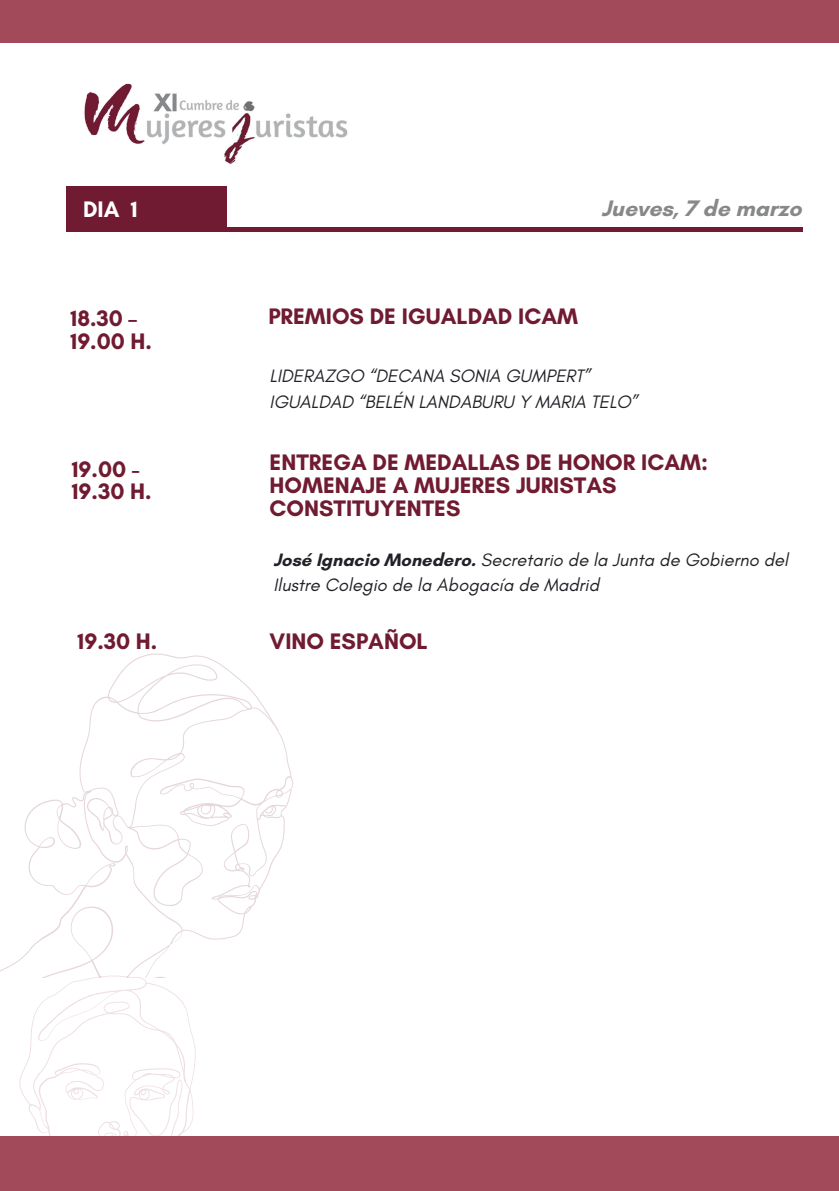
<style>
.page{position:relative;width:839px;height:1191px;background:#fff}
.page>*{position:absolute;margin:0;border:0;box-sizing:border-box;transform-origin:0 0}
.t1{font:700 22.8px/22.8px "Glacial Indifference";color:#701b31}
.t2{font:700 22.8px "Glacial Indifference";color:#868889}
.t3{font:700 22.8px "Glacial Indifference";color:#fff}
.t4{font:italic 18.2px/25.6px "Glacial Indifference";color:#212227}
.s1{font-weight:700;font-style:normal}
</style>
<div class="page">
<div style="left:67px;top:227px;width:735px;height:5px;background:#701b31"></div>
<div style="left:67px;top:186px;width:160px;height:46px;background:#701b31"></div>
<div style="left:0;top:0;width:838px;height:43px;background:#a2495a"></div>
<div style="left:0;top:1136px;width:838px;height:55px;background:#a2495a"></div>
<svg style="left:0;top:653px;width:293px;height:483px"></svg>
<img style="left:84px;top:83px;width:264px;height:81px">
<p class="t3" style="left:83px;top:195px;width:56px">DIA 1</p>
<h1 class="t2" style="left:601px;top:194px;width:202px">Jueves, 7 de marzo</h1>
<h3 class="t1" style="left:70px;top:307px;width:83px">18.30 –<br>19.00 H.</h3>
<h3 class="t1" style="left:268px;top:305px;width:311px">PREMIOS DE IGUALDAD ICAM</h3>
<h3 class="t1" style="left:72px;top:457px;width:81px">19.00 -<br>19.30 H.</h3>
<h2 class="t4" style="left:269px;top:363px;width:369px">LIDERAZGO “DECANA SONIA GUMPERT”<br>IGUALDAD “BELÉN LANDABURU Y MARIA TELO”</h2>
<p class="t1" style="left:269px;top:451px;width:440px">ENTREGA DE MEDALLAS DE HONOR ICAM:<br>HOMENAJE A MUJERES JURISTAS<br>CONSTITUYENTES</p>
<h3 class="t4" style="left:273px;top:546px;width:516px"><span class="s1">José Ignacio Monedero.</span> Secretario de la Junta de Gobierno del<br>Ilustre Colegio de la Abogacía de Madrid</h3>
<p class="t1" style="left:78px;top:630px;width:81px">19.30 H.</p>
<h3 class="t1" style="left:269px;top:630px;width:160px">VINO ESPAÑOL</h3>
</div>
